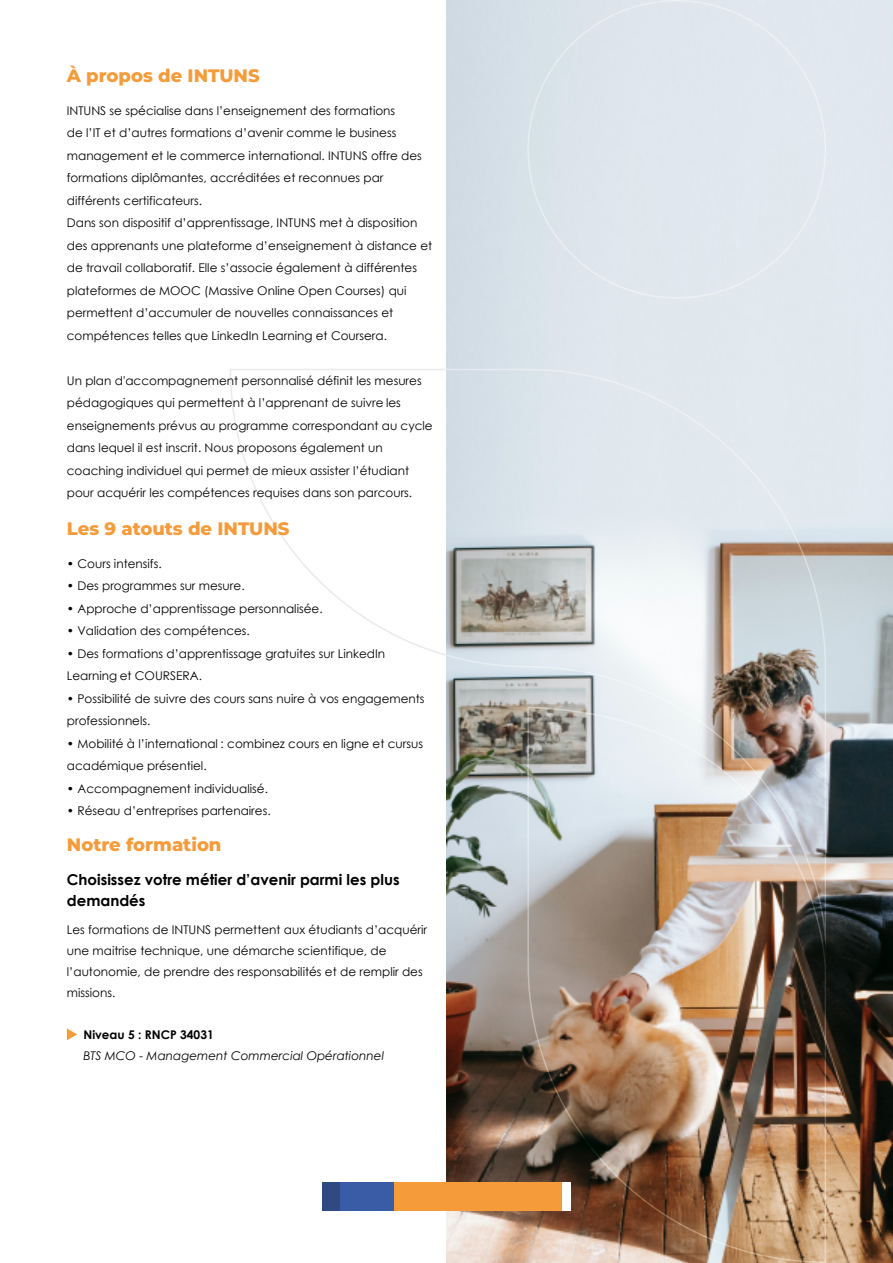
<style>
.page{position:relative;width:893px;height:1263px;background:#fff}
.page>*{position:absolute;margin:0;border:0;box-sizing:border-box;transform-origin:0 0}
.t1{font:800 18px "Montserrat";color:#f59b3a}
.t2{font:700 15px/21px "Century Gothic";color:#000}
.t3{font:12px/22.5px "Century Gothic";color:#000}
.t4{font:italic 12px "Century Gothic";color:#000}
.t5{font:700 12px "Century Gothic";color:#000}
</style>
<div class="page">
<img style="left:446px;top:0;width:447px;height:1263px">
<img style="left:527px;top:966px;width:299px;height:297px">
<svg style="left:230px;top:369px;width:596px;height:597px"></svg>
<div style="left:527px;top:0;width:299px;height:299px;background:#e0e7ee"></div>
<div style="left:393px;top:1182px;width:169px;height:28px;background:#f59b3a"></div>
<div style="left:340px;top:1182px;width:53px;height:28px;background:#3a5ca7"></div>
<div style="left:322px;top:1182px;width:18px;height:28px;background:#2f4981"></div>
<div style="left:562px;top:1182px;width:9px;height:28px;background:#fff"></div>
<svg style="left:67px;top:1028px;width:10px;height:12px"></svg>
<h1 class="t1" style="left:67px;top:64px;width:194px">À propos de INTUNS</h1>
<p class="t3" style="left:67px;top:99px;width:367px">INTUNS se spécialise dans l’enseignement des formations<br>de l’IT et d’autres formations d’avenir comme le business management et le commerce international. INTUNS offre des formations diplômantes, accréditées et reconnues par différents certificateurs.<br>Dans son dispositif d’apprentissage, INTUNS met à disposition des apprenants une plateforme d’enseignement à distance et de travail collaboratif. Elle s’associe également à différentes plateformes de MOOC (Massive Online Open Courses) qui permettent d’accumuler de nouvelles connaissances et compétences telles que LinkedIn Learning et Coursera.</p>
<p class="t3" style="left:67px;top:369px;width:367px">Un plan d'accompagnement personnalisé définit les mesures pédagogiques qui permettent à l’apprenant de suivre les enseignements prévus au programme correspondant au cycle dans lequel il est inscrit. Nous proposons également un coaching individuel qui permet de mieux assister l’étudiant pour acquérir les compétences requises dans son parcours.</p>
<h1 class="t1" style="left:67px;top:517px;width:224px">Les 9 atouts de INTUNS</h1>
<p class="t3" style="left:67px;top:552px;width:96px">• Cours intensifs.</p>
<p class="t3" style="left:67px;top:574px;width:179px">• Des programmes sur mesure.</p>
<p class="t3" style="left:67px;top:597px;width:257px">• Approche d’apprentissage personnalisée.</p>
<p class="t3" style="left:67px;top:619px;width:184px">• Validation des compétences.</p>
<p class="t3" style="left:67px;top:642px;width:320px">• Des formations d’apprentissage gratuites sur LinkedIn<br>Learning et COURSERA.</p>
<p class="t3" style="left:67px;top:687px;width:359px">• Possibilité de suivre des cours sans nuire à vos engagements professionnels.</p>
<p class="t3" style="left:67px;top:732px;width:358px">• Mobilité à l’international : combinez cours en ligne et cursus académique présentiel.</p>
<p class="t3" style="left:67px;top:777px;width:203px">• Accompagnement individualisé.</p>
<p class="t3" style="left:67px;top:799px;width:205px">• Réseau d’entreprises partenaires.</p>
<h1 class="t1" style="left:67px;top:832px;width:156px">Notre formation</h1>
<p class="t2" style="left:67px;top:868px;width:334px">Choisissez votre métier d’avenir parmi les plus demandés</p>
<p class="t3" style="left:67px;top:919px;width:362px;line-height:21px">Les formations de INTUNS permettent aux étudiants d’acquérir une maitrise technique, une démarche scientifique, de l’autonomie, de prendre des responsabilités et de remplir des missions.</p>
<p class="t5" style="left:83px;top:1025px;width:132px">Niveau 5 : RNCP 34031</p>
<p class="t4" style="left:83px;top:1047px;width:302px">BTS MCO - Management Commercial Opérationnel</p>
</div>
